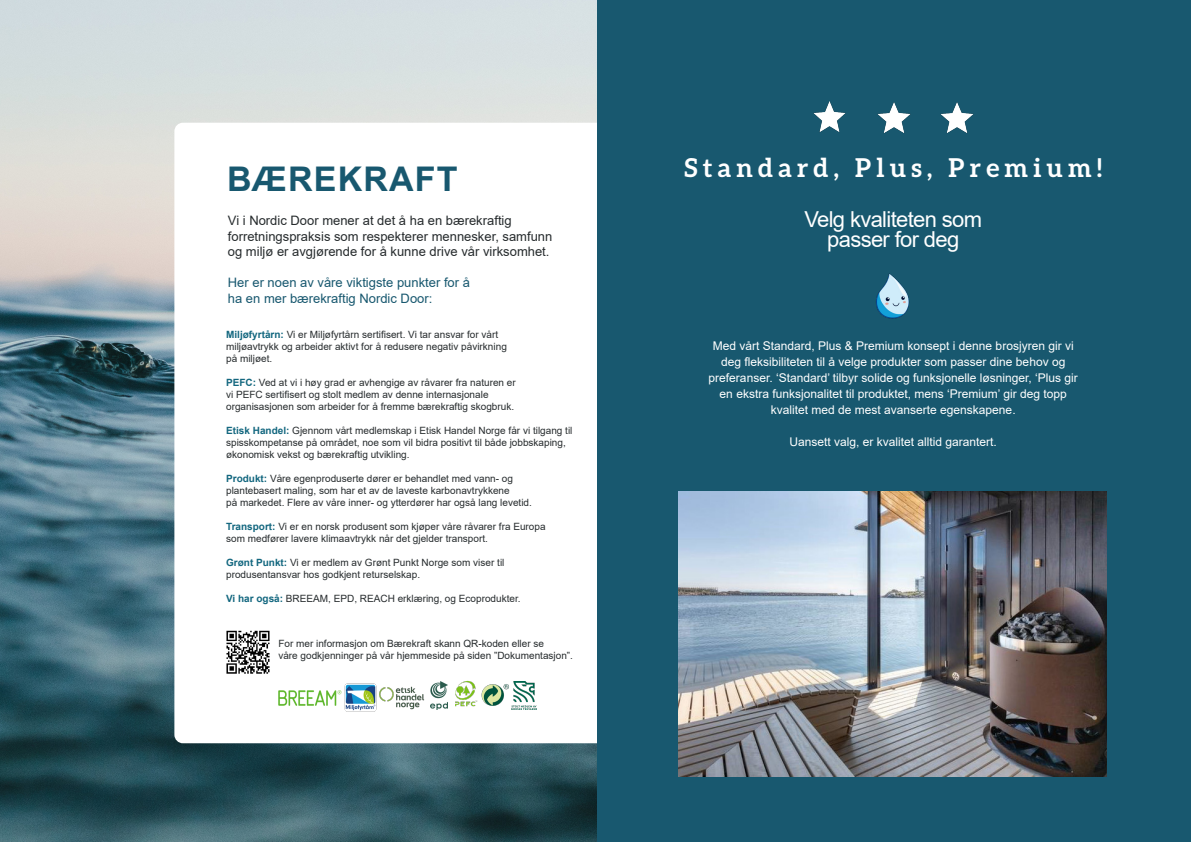
<style>
.page{position:relative;width:1191px;height:842px;background:#fff}
.page>*{position:absolute;margin:0;border:0;box-sizing:border-box;transform-origin:0 0}
.t1{font:700 34px "Arial";letter-spacing:.035em;color:#18586f}
.t2{font:700 26px "Aleo";letter-spacing:.2em;color:#fff}
.t3{font:22px/20.4px "Arial";letter-spacing:-.03em;color:#fff;text-align:center}
.t4{font:13px/15.6px "Arial";color:#262b2d}
.t5{font:13px/15.6px "Arial";color:#18586f}
.t6{font:12px/16px "Arial";color:#fff;text-align:center}
.t7{font:10px/12px "Arial";color:#262b2d}
.s1{font-weight:700;color:#13677f}
</style>
<div class="page">
<img style="left:0;top:0;width:597px;height:842px">
<div style="left:174px;top:123px;width:557px;height:620px;background:#fff;border-radius:9px"></div>
<img style="left:226px;top:630px;width:43px;height:43px">
<img style="left:455px;top:680px;width:23px;height:27px">
<img style="left:481px;top:684px;width:28px;height:22px">
<img style="left:512px;top:681px;width:24px;height:28px">
<img style="left:370px;top:686px;width:68px;height:26px">
<img style="left:344px;top:683px;width:33px;height:28px">
<img style="left:431px;top:681px;width:17px;height:28px">
<img style="left:278px;top:690px;width:64px;height:16px">
<div style="left:597px;top:0;width:594px;height:842px;background:#18586f"></div>
<img style="left:678px;top:491px;width:428px;height:285px">
<img style="left:813px;top:101px;width:33px;height:31px">
<img style="left:877px;top:102px;width:34px;height:31px">
<img style="left:940px;top:102px;width:34px;height:31px">
<img style="left:876px;top:274px;width:34px;height:45px">
<h1 class="t1" style="left:227px;top:155px;width:232px">BÆREKRAFT</h1>
<h3 class="t4" style="left:228px;top:212px;width:326px">Vi i Nordic Door mener at det å ha en bærekraftig forretningspraksis som respekterer mennesker, samfunn og miljø er avgjørende for å kunne drive vår virksomhet.</h3>
<h3 class="t5" style="left:228px;top:275px;width:244px">Her er noen av våre viktigste punkter for å ha en mer bærekraftig Nordic Door:</h3>
<p class="t7" style="left:226px;top:328px;width:282px"><span class="s1">Miljøfyrtårn:</span> Vi er Miljøfyrtårn sertifisert. Vi tar ansvar for vårt miljøavtrykk og arbeider aktivt for å redusere negativ påvirkning på miljøet.</p>
<p class="t7" style="left:226px;top:376px;width:291px"><span class="s1">PEFC:</span> Ved at vi i høy grad er avhengige av råvarer fra naturen er vi PEFC sertifisert og stolt medlem av denne internasjonale organisasjonen som arbeider for å fremme bærekraftig skogbruk.</p>
<p class="t7" style="left:226px;top:424px;width:348px"><span class="s1">Etisk Handel:</span> Gjennom vårt medlemskap i Etisk Handel Norge får vi tilgang til spisskompetanse på området, noe som vil bidra positivt til både jobbskaping, økonomisk vekst og bærekraftig utvikling.</p>
<p class="t7" style="left:226px;top:472px;width:307px"><span class="s1">Produkt:</span> Våre egenproduserte dører er behandlet med vann- og plantebasert maling, som har et av de laveste karbonavtrykkene<br>på markedet. Flere av våre inner- og ytterdører har også lang levetid.</p>
<p class="t7" style="left:226px;top:520px;width:321px"><span class="s1">Transport:</span> Vi er en norsk produsent som kjøper våre råvarer fra Europa som medfører lavere klimaavtrykk når det gjelder transport.</p>
<p class="t7" style="left:226px;top:556px;width:280px"><span class="s1">Grønt Punkt:</span> Vi er medlem av Grønt Punkt Norge som viser til produsentansvar hos godkjent returselskap.</p>
<p class="t7" style="left:226px;top:592px;width:296px"><span class="s1">Vi har også:</span> BREEAM, EPD, REACH erklæring, og Ecoprodukter.</p>
<p class="t7" style="left:278px;top:638px;width:296px">For mer informasjon om Bærekraft skann QR-koden eller se<br>våre godkjenninger på vår hjemmeside på siden ”Dokumentasjon”.</p>
<h2 class="t2" style="left:684px;top:152px;width:419px">Standard, Plus, Premium!</h2>
<h3 class="t3" style="left:804px;top:209px;width:179px">Velg kvaliteten som passer for deg</h3>
<p class="t6" style="left:708px;top:338px;width:371px">Med vårt Standard, Plus &amp; Premium konsept i denne brosjyren gir vi deg fleksibiliteten til å velge produkter som passer dine behov og preferanser. ‘Standard’ tilbyr solide og funksjonelle løsninger, ‘Plus gir en ekstra funksjonalitet til produktet, mens ‘Premium’ gir deg topp kvalitet med de mest avanserte egenskapene.</p>
<p class="t6" style="left:789px;top:434px;width:209px">Uansett valg, er kvalitet alltid garantert.</p>
</div>
